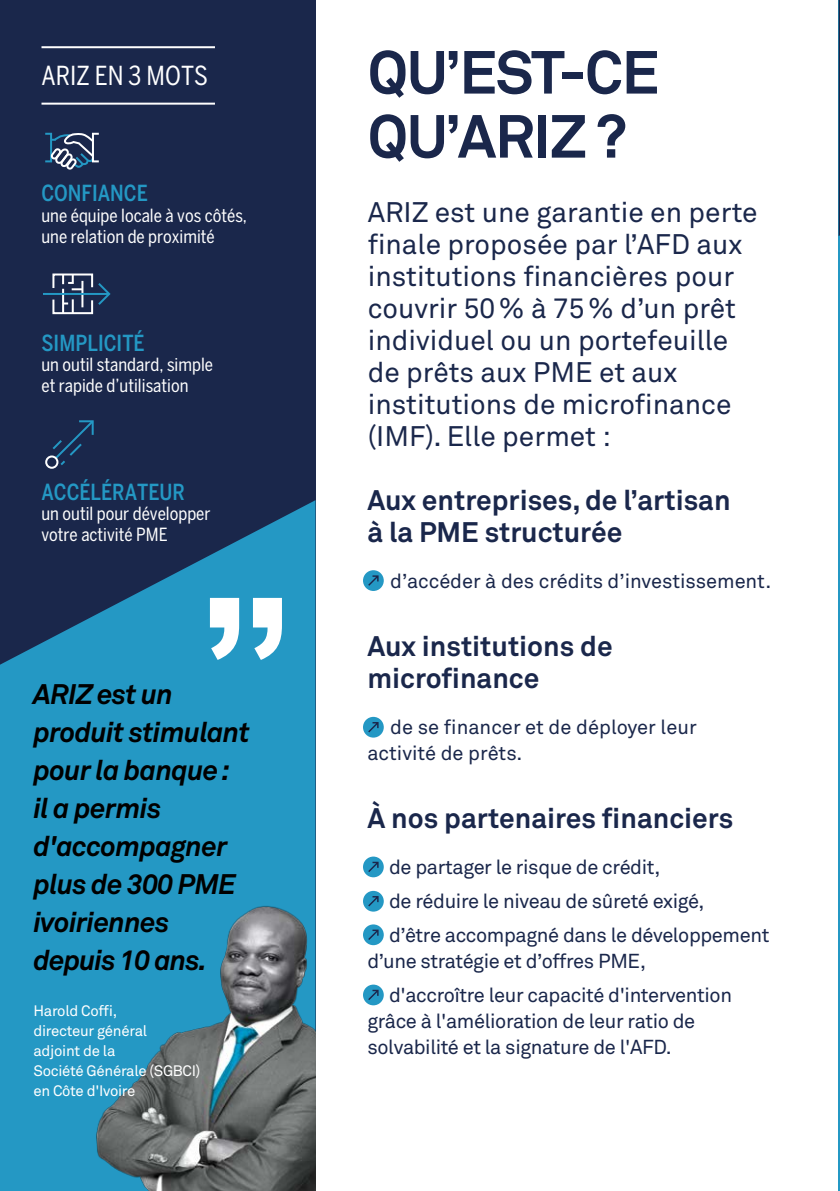
<style>
.page{position:relative;width:840px;height:1191px;background:#fff}
.page>*{position:absolute;margin:0;border:0;box-sizing:border-box;transform-origin:0 0}
.t1{font:700 60px/64px "Akkurat Pro";letter-spacing:-.02em;color:#1a274b}
.t2{font:28px/32px "Akkurat Pro";color:#1a274b}
.t3{font:700 28px/32px "Akkurat Pro";color:#1a274b}
.t4{font:italic 700 28px/38px "Akkurat Pro";letter-spacing:-.025em;color:#000}
.t5{font:26px "Benton Sans Cond";color:#fff}
.t6{font:500 22px "Benton Sans Cond";color:#2498c4}
.t7{font:20px/34px "Akkurat Pro";letter-spacing:-.02em;color:#1a274b}
.t8{font:20px/26px "Akkurat Pro";color:#1a274b}
.t9{font:18px/20.6px "Benton Sans Cond";color:#fff}
.t10{font:15px/20px "Akkurat Pro";letter-spacing:-.02em;color:#fff}
</style>
<div class="page">
<div style="left:0;top:0;width:315px;height:1191px;background:#1a274b"></div>
<svg style="left:0;top:500px;width:315px;height:691px;fill:#2498c4"></svg>
<hr style="left:41px;top:46px;width:174px;height:2px;background:#fff">
<hr style="left:41px;top:103px;width:174px;height:2px;background:#fff">
<svg style="left:52px;top:420px;width:42px;height:47px"></svg>
<div style="left:45px;top:455px;width:13px;height:14px;border:2px solid #fff;border-radius:50%"></div>
<div style="left:44px;top:133px;width:8px;height:29px;border:2px solid #2498c4"></div>
<svg style="left:49px;top:132px;width:47px;height:38px"></svg>
<svg style="left:52px;top:273px;width:59px;height:42px"></svg>
<hr style="left:43px;top:293px;width:66px;height:2px;background:#2498c4">
<img style="left:1px;top:877px;width:314px;height:314px">
<div style="left:363px;top:570px;width:20px;height:21px;background:#2498c4;border-radius:50%"></div>
<svg style="left:368px;top:575px;width:10px;height:11px"></svg>
<div style="left:363px;top:717px;width:20px;height:20px;background:#2498c4;border-radius:50%"></div>
<svg style="left:368px;top:722px;width:10px;height:10px"></svg>
<div style="left:363px;top:856px;width:20px;height:21px;background:#2498c4;border-radius:50%"></div>
<svg style="left:368px;top:861px;width:10px;height:11px"></svg>
<div style="left:363px;top:891px;width:20px;height:20px;background:#2498c4;border-radius:50%"></div>
<svg style="left:368px;top:896px;width:10px;height:10px"></svg>
<div style="left:363px;top:924px;width:20px;height:21px;background:#2498c4;border-radius:50%"></div>
<svg style="left:368px;top:929px;width:10px;height:11px"></svg>
<div style="left:363px;top:984px;width:20px;height:21px;background:#2498c4;border-radius:50%"></div>
<svg style="left:368px;top:989px;width:10px;height:11px"></svg>
<svg style="left:210px;top:598px;width:72px;height:62px"></svg>
<hr style="left:838px;top:0;width:1px;height:1191px;background:#2498c4">
<svg style="left:838px;top:0;width:1px;height:236px"></svg>
<h3 class="t5" style="left:41px;top:60px;width:168px">ARIZ EN 3 MOTS</h3>
<p class="t6" style="left:41px;top:180px;width:108px">CONFIANCE</p>
<p class="t9" style="left:41px;top:205px;width:207px">une équipe locale à vos côtés, une relation de proximité</p>
<p class="t6" style="left:41px;top:330px;width:105px">SIMPLICITÉ</p>
<p class="t9" style="left:41px;top:354px;width:173px">un outil standard, simple et rapide d’utilisation</p>
<p class="t6" style="left:41px;top:479px;width:145px">ACCÉLÉRATEUR</p>
<p class="t9" style="left:41px;top:503px;width:170px">un outil pour développer votre activité PME</p>
<h2 class="t4" style="left:33px;top:675px;width:218px">ARIZ est un produit stimulant pour la banque: il a permis d'accompagner plus de 300 PME ivoiriennes depuis 10 ans.</h2>
<p class="t10" style="left:33px;top:1001px;width:168px">Harold Coffi,<br>directeur général<br>adjoint de la<br>Société Générale (SGBCI) en Côte d'Ivoire</p>
<h1 class="t1" style="left:367px;top:41px;width:293px">QU’EST-CE<br>QU’ARIZ ?</h1>
<h2 class="t2" style="left:367px;top:196px;width:391px">ARIZ est une garantie en perte finale proposée par l’AFD aux institutions financières pour couvrir 50% à 75% d’un prêt individuel ou un portefeuille de prêts aux PME et aux institutions de microfinance (IMF). Elle permet :</h2>
<h2 class="t3" style="left:367px;top:484px;width:364px">Aux entreprises, de l’artisan à la PME structurée</h2>
<p class="t7" style="left:367px;top:564px;width:405px">+ d’accéder à des crédits d’investissement.</p>
<h2 class="t3" style="left:367px;top:630px;width:247px">Aux institutions de microfinance</h2>
<p class="t8" style="left:367px;top:714px;width:330px">+ de se financer et de déployer leur activité de prêts.</p>
<h2 class="t3" style="left:367px;top:802px;width:367px">À nos partenaires financiers</h2>
<p class="t7" style="left:367px;top:850px;width:403px">+ de partager le risque de crédit,<br>+ de réduire le niveau de sûreté exigé,<br>+ d’être accompagné dans le développement</p>
<p class="t7" style="left:367px;top:944px;width:366px">d’une stratégie et d’offres PME,<br>+ d'accroître leur capacité d'intervention</p>
<p class="t7" style="left:367px;top:1008px;width:329px;line-height:26px">grâce à l'amélioration de leur ratio de solvabilité et la signature de l'AFD.</p>
</div>
